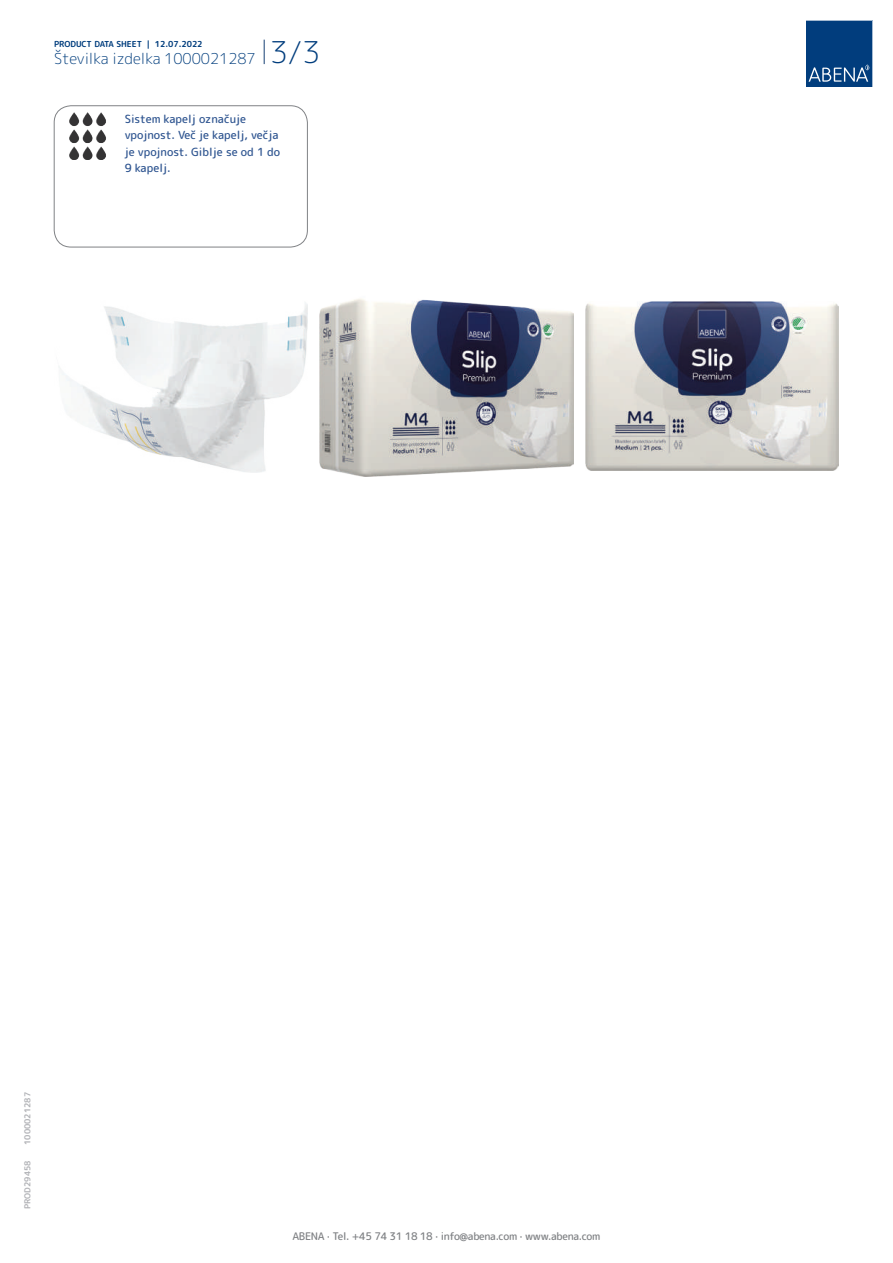
<style>
.page{position:relative;width:893px;height:1263px;background:#fff}
.page>*{position:absolute;margin:0;border:0;box-sizing:border-box;transform-origin:0 0}
.t1{font:300 15px "Rounded Mplus 1 c";color:#013d7d}
.t2{font:500 11.25px/16.5px "Rounded Mplus 1 c";color:#305691}
.t3{font:500 10.5px "Rounded Mplus 1 c";letter-spacing:-.03em;color:#808285}
.t4{font:700 8.25px "Rounded Mplus 1 c";color:#013d7d}
.t5{font:700 8.25px "Rounded Mplus 1 c";color:#b2b3b7}
.s1{font-size:30px}
</style>
<div class="page">
<svg style="left:264px;top:40px;width:1px;height:24px"></svg>
<svg style="left:806px;top:20px;width:67px;height:67px;background:#144b86"></svg>
<img style="left:69px;top:112px;width:37px;height:47px">
<div style="left:54px;top:106px;width:254px;height:141px;border:1px solid #808285;border-radius:17px"></div>
<img style="left:59px;top:302px;width:248px;height:170px">
<img style="left:320px;top:298px;width:253px;height:179px">
<img style="left:586px;top:302px;width:253px;height:169px">
<p class="t4" style="left:54px;top:38px;width:150px">PRODUCT DATA SHEET | 12.07.2022</p>
<h1 class="t1" style="left:54px;top:48px;width:268px">Številka izdelka 1000021287 <span class="s1">3/3</span></h1>
<p class="t2" style="left:125px;top:110px;width:157px">Sistem kapelj označuje vpojnost. Več je kapelj, večja je vpojnost. Giblje se od 1 do<br>9 kapelj.</p>
<p class="t5" style="left:22px;top:1145px;width:54px;rotate:-90deg">1000021287</p>
<p class="t5" style="left:22px;top:1209px;width:50px;rotate:-90deg">PROD29458</p>
<p class="t3" style="left:292px;top:1229px;width:309px">ABENA · Tel. +45 74 31 18 18 · info@abena.com · www.abena.com</p>
</div>
